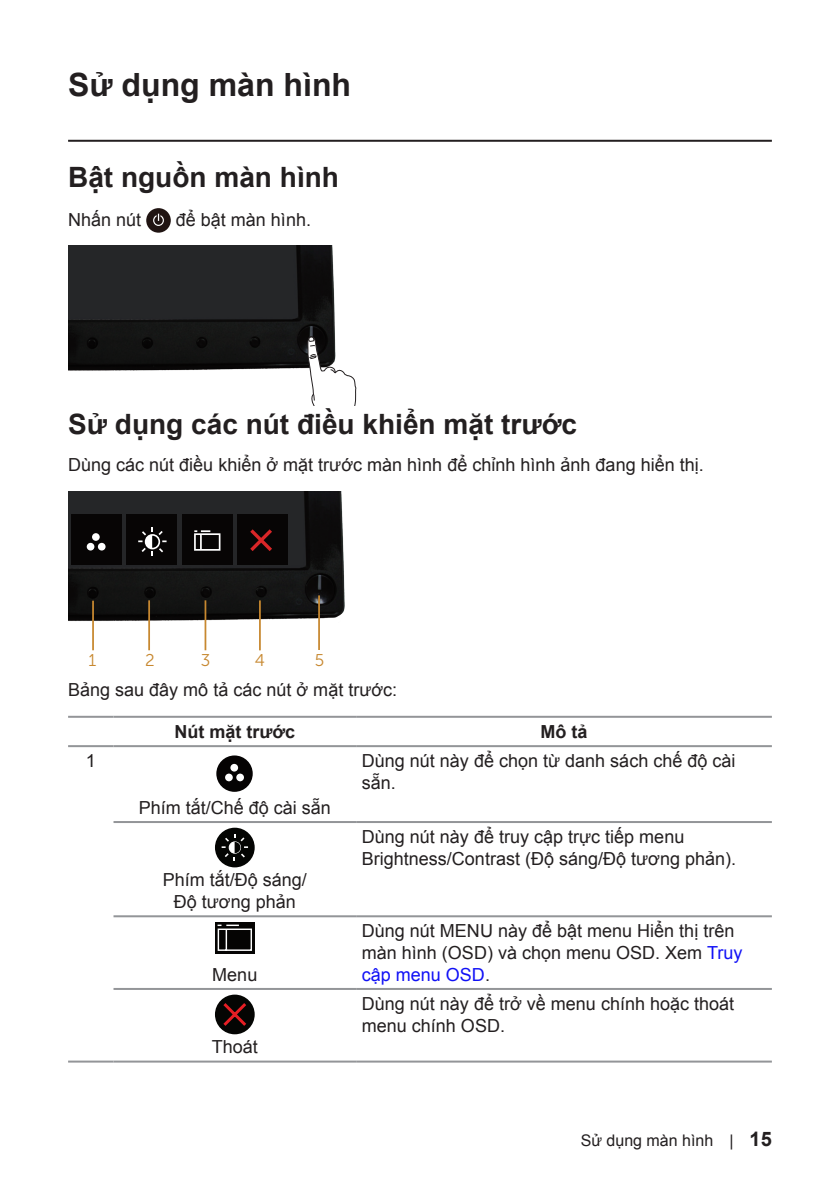
<style>
.page{position:relative;width:840px;height:1191px;background:#fff}
.page>*{position:absolute;margin:0;border:0;box-sizing:border-box;transform-origin:0 0}
.Head_1{font:700 32px "Arial";color:#231f20}
.Head_2{font:700 28px "Arial";color:#231f20}
.text{font:18px/21.6px "Arial";color:#231f20}
.text-2{font:700 18px "Arial";color:#231f20}
.t1{font:17px "Museo Sans For Dell 300";color:#c78830}
.t2{font:16px "Arial";color:#231f20}
.s1{color:#1111f6}
.s2{font-weight:700;font-size:20px}
</style>
<div class="page">
<hr style="left:68px;top:140px;width:703px;height:2px;background:#231f20">
<div style="left:146px;top:208px;width:25px;height:25px;background:#201412;border-radius:50%"></div>
<svg style="left:153px;top:214px;width:11px;height:12px"></svg>
<img style="left:68px;top:245px;width:267px;height:126px">
<svg style="left:307px;top:336px;width:49px;height:69px"></svg>
<img style="left:68px;top:491px;width:277px;height:131px">
<div style="left:71px;top:514px;width:50px;height:50px;background:#070505"></div>
<div style="left:126px;top:514px;width:50px;height:50px;background:#070505"></div>
<div style="left:182px;top:514px;width:50px;height:50px;background:#070505"></div>
<div style="left:237px;top:514px;width:50px;height:50px;background:#070505"></div>
<hr style="left:204px;top:600px;width:2px;height:50px;background:#c78830">
<hr style="left:259px;top:600px;width:2px;height:50px;background:#c78830">
<hr style="left:148px;top:600px;width:2px;height:50px;background:#c78830">
<hr style="left:318px;top:595px;width:2px;height:55px;background:#c78830">
<hr style="left:92px;top:600px;width:2px;height:50px;background:#c78830">
<div style="left:92px;top:533px;width:8px;height:8px;background:#fff;border-radius:50%"></div>
<div style="left:87px;top:543px;width:7px;height:7px;background:#fff;border-radius:50%"></div>
<div style="left:98px;top:543px;width:7px;height:7px;background:#fff;border-radius:50%"></div>
<svg style="left:138px;top:527px;width:28px;height:29px"></svg>
<svg style="left:250px;top:529px;width:22px;height:22px"></svg>
<div style="left:194px;top:533px;width:26px;height:18px;border:2px solid #fff"></div>
<svg style="left:194px;top:530px;width:16px;height:20px"></svg>
<hr style="left:68px;top:716px;width:45px;height:2px;background:#939598">
<hr style="left:113px;top:716px;width:243px;height:2px;background:#939598">
<hr style="left:356px;top:716px;width:415px;height:2px;background:#939598">
<hr style="left:68px;top:745px;width:45px;height:2px;background:#939598">
<hr style="left:113px;top:745px;width:243px;height:2px;background:#939598">
<hr style="left:356px;top:745px;width:415px;height:2px;background:#939598">
<hr style="left:113px;top:821px;width:243px;height:2px;background:#939598">
<hr style="left:356px;top:821px;width:415px;height:2px;background:#939598">
<hr style="left:113px;top:915px;width:243px;height:2px;background:#939598">
<hr style="left:356px;top:915px;width:415px;height:2px;background:#939598">
<hr style="left:113px;top:988px;width:243px;height:2px;background:#939598">
<hr style="left:356px;top:988px;width:415px;height:2px;background:#939598">
<hr style="left:68px;top:1060px;width:45px;height:2px;background:#939598">
<hr style="left:113px;top:1060px;width:243px;height:2px;background:#939598">
<hr style="left:356px;top:1060px;width:415px;height:2px;background:#939598">
<div style="left:216px;top:755px;width:36px;height:37px;background:#050303;border-radius:50%"></div>
<div style="left:230px;top:764px;width:8px;height:7px;background:#fff;border-radius:50%"></div>
<div style="left:225px;top:773px;width:8px;height:8px;background:#fff;border-radius:50%"></div>
<div style="left:236px;top:773px;width:8px;height:8px;background:#fff;border-radius:50%"></div>
<div style="left:215px;top:827px;width:39px;height:40px;background:#040503;border-radius:50%"></div>
<svg style="left:221px;top:834px;width:27px;height:26px"></svg>
<div style="left:215px;top:922px;width:39px;height:31px;background:#050403"></div>
<svg style="left:217px;top:924px;width:35px;height:27px"></svg>
<div style="left:215px;top:994px;width:39px;height:40px;background:#040503;border-radius:50%"></div>
<svg style="left:220px;top:1000px;width:29px;height:29px"></svg>
<p class="Head_1" style="left:68px;top:63px;width:284px">Sử dụng màn hình</p>
<p class="Head_2" style="left:68px;top:159px;width:272px">Bật nguồn màn hình</p>
<p class="text" style="left:68px;top:209px;width:75px">Nhấn nút</p>
<p class="text" style="left:176px;top:209px;width:137px">để bật màn hình.</p>
<p class="Head_2" style="left:68px;top:406px;width:510px">Sử dụng các nút điều khiển mặt trước</p>
<p class="text" style="left:68px;top:454px;width:637px">Dùng các nút điều khiển ở mặt trước màn hình để chỉnh hình ảnh đang hiển thị.</p>
<p class="t1" style="left:88px;top:651px;width:9px">1</p>
<p class="t1" style="left:145px;top:650px;width:11px">2</p>
<p class="t1" style="left:201px;top:650px;width:11px">3</p>
<p class="t1" style="left:255px;top:650px;width:12px">4</p>
<p class="t1" style="left:315px;top:650px;width:11px">5</p>
<p class="text" style="left:68px;top:679px;width:330px">Bảng sau đây mô tả các nút ở mặt trước:</p>
<p class="text-2" style="left:174px;top:719px;width:122px">Nút mặt trước</p>
<p class="text-2" style="left:540px;top:719px;width:48px">Mô tả</p>
<p class="text" style="left:86px;top:750px;width:12px">1</p>
<p class="text" style="left:139px;top:797px;width:194px">Phím tắt/Chế độ cài sẵn</p>
<p class="text" style="left:361px;top:750px;width:375px">Dùng nút này để chọn từ danh sách chế độ cài sẵn.</p>
<p class="text" style="left:163px;top:869px;width:146px;text-align:center">Phím tắt/Độ sáng/<br>Độ tương phản</p>
<p class="text" style="left:212px;top:963px;width:47px">Menu</p>
<p class="text" style="left:212px;top:1036px;width:48px">Thoát</p>
<p class="text" style="left:361px;top:826px;width:376px">Dùng nút này để truy cập trực tiếp menu<br>Brightness/Contrast (Độ sáng/Độ tương phản).</p>
<p class="text" style="left:361px;top:920px;width:382px">Dùng nút MENU này để bật menu Hiển thị trên màn hình (OSD) và chọn menu OSD. Xem <span class="s1">Truy cập menu OSD</span>.</p>
<p class="text" style="left:361px;top:993px;width:374px">Dùng nút này để trở về menu chính hoặc thoát menu chính OSD.</p>
<p class="t2" style="left:580px;top:1129px;width:192px">Sử dụng màn hình | <span class="s2">15</span></p>
</div>
